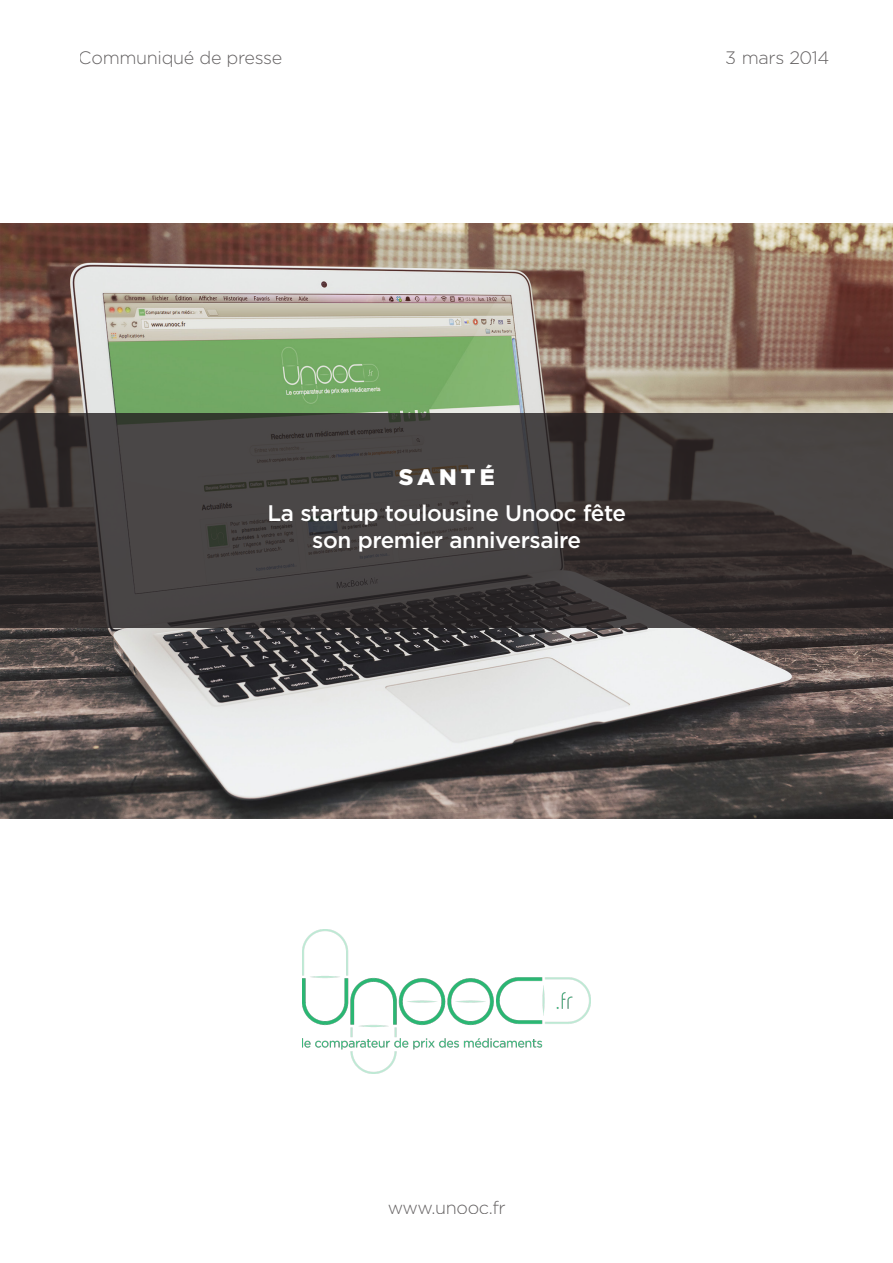
<style>
.page{position:relative;width:893px;height:1263px;background:#fff}
.page>*{position:absolute;margin:0;border:0;box-sizing:border-box;transform-origin:0 0}
.t1{font:500 22.5px "Gotham 20";color:#fff}
.t2{font:900 22.5px "Gotham 20";letter-spacing:.2em;color:#fff}
.t3{font:300 18px "Gotham 20";color:#231f20}
</style>
<div class="page">
<img style="left:0;top:223px;width:893px;height:596px">
<svg style="left:0;top:414px;width:893px;height:214px;background:#3f3a3a"></svg>
<img style="left:302px;top:930px;width:289px;height:143px">
<p class="t3" style="left:79px;top:46px;width:204px">Communiqué de presse</p>
<p class="t3" style="left:726px;top:46px;width:105px">3 mars 2014</p>
<p class="t2" style="left:399px;top:461px;width:97px">SANTÉ</p>
<p class="t1" style="left:267px;top:498px;width:360px">La startup toulousine Unooc fête</p>
<p class="t1" style="left:312px;top:525px;width:270px">son premier anniversaire</p>
<p class="t3" style="left:388px;top:1196px;width:119px">www.unooc.fr</p>
</div>
